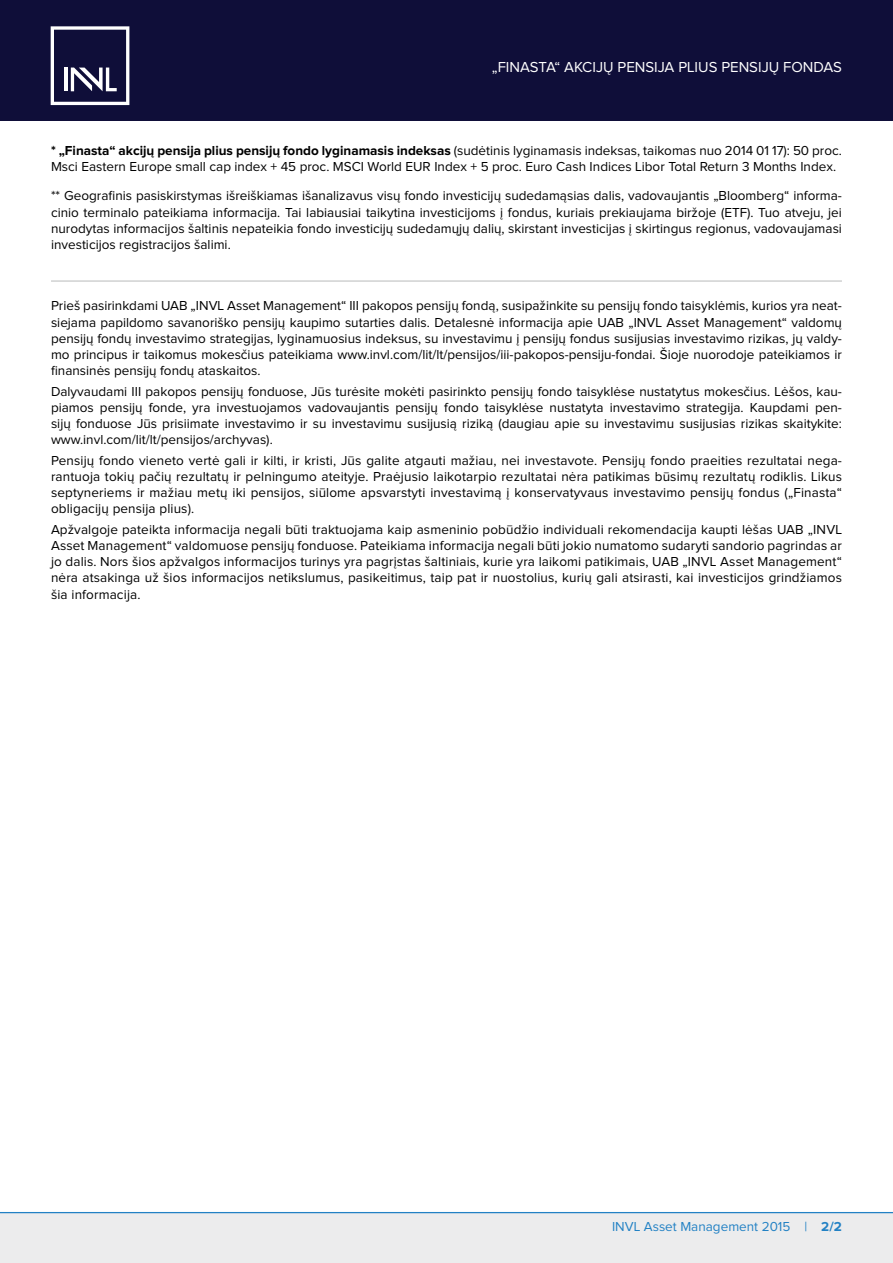
<style>
.page{position:relative;width:893px;height:1263px;background:#fff}
.page>*{position:absolute;margin:0;border:0;box-sizing:border-box;transform-origin:0 0}
.t1{font:15px "Proxima Nova";color:#fff}
.t2{font:13.5px/16.2px "Proxima Nova";color:#000;text-align:justify}
.t3{font:13.5px "Proxima Nova";color:#2281c4}
.s1{font-weight:700}
</style>
<div class="page">
<div style="left:0;top:0;width:893px;height:120px;background:#0f0e39"></div>
<div style="left:0;top:1212px;width:893px;height:51px;background:#ececed"></div>
<hr style="left:0;top:1212px;width:893px;height:1px;background:#2281c4">
<svg style="left:51px;top:26px;width:78px;height:79px"></svg>
<hr style="left:51px;top:281px;width:791px;height:1px;background:#b9babb">
<p class="t1" style="left:492px;top:60px;width:352px">„FINASTA“ AKCIJŲ PENSIJA PLIUS PENSIJŲ FONDAS</p>
<p class="t2" style="left:51px;top:143px;width:792px"><span class="s1">* „Finasta“ akcijų pensija plius pensijų fondo lyginamasis indeksas</span> (sudėtinis lyginamasis indeksas, taikomas nuo 2014 01 17): 50 proc.<br>Msci Eastern Europe small cap index + 45 proc. MSCI World EUR Index + 5 proc. Euro Cash Indices Libor Total Return 3 Months Index.</p>
<p class="t2" style="left:51px;top:188px;width:792px">** Geografinis pasiskirstymas išreiškiamas išanalizavus visų fondo investicijų sudedamąsias dalis, vadovaujantis „Bloomberg“ informa&shy;cinio terminalo pateikiama informacija. Tai labiausiai taikytina investicijoms į fondus, kuriais prekiaujama biržoje (ETF). Tuo atveju, jei nurodytas informacijos šaltinis nepateikia fondo investicijų sudedamųjų dalių, skirstant investicijas į skirtingus regionus, vadovaujamasi investicijos registracijos šalimi.</p>
<p class="t2" style="left:51px;top:298px;width:792px">Prieš pasirinkdami UAB „INVL Asset Management“ III pakopos pensijų fondą, susipažinkite su pensijų fondo taisyklėmis, kurios yra neat&shy;siejama papildomo savanoriško pensijų kaupimo sutarties dalis. Detalesnė informacija apie UAB „INVL Asset Management“ valdomų pensijų fondų investavimo strategijas, lyginamuosius indeksus, su investavimu į pensijų fondus susijusias investavimo rizikas, jų valdy&shy;mo principus ir taikomus mokesčius pateikiama www.invl.com/lit/lt/pensijos/iii-pakopos-pensiju-fondai. Šioje nuorodoje pateikiamos ir finansinės pensijų fondų ataskaitos.</p>
<p class="t2" style="left:51px;top:384px;width:792px">Dalyvaudami III pakopos pensijų fonduose, Jūs turėsite mokėti pasirinkto pensijų fondo taisyklėse nustatytus mokesčius. Lėšos, kau&shy;piamos pensijų fonde, yra investuojamos vadovaujantis pensijų fondo taisyklėse nustatyta investavimo strategija. Kaupdami pen&shy;sijų fonduose Jūs prisiimate investavimo ir su investavimu susijusią riziką (daugiau apie su investavimu susijusias rizikas skaitykite: www.invl.com/lit/lt/pensijos/archyvas).</p>
<p class="t2" style="left:51px;top:453px;width:792px">Pensijų fondo vieneto vertė gali ir kilti, ir kristi, Jūs galite atgauti mažiau, nei investavote. Pensijų fondo praeities rezultatai nega&shy;rantuoja tokių pačių rezultatų ir pelningumo ateityje. Praėjusio laikotarpio rezultatai nėra patikimas būsimų rezultatų rodiklis. Likus septyneriems ir mažiau metų iki pensijos, siūlome apsvarstyti investavimą į konservatyvaus investavimo pensijų fondus („Finasta“ obligacijų pensija plius).</p>
<p class="t2" style="left:51px;top:522px;width:792px">Apžvalgoje pateikta informacija negali būti traktuojama kaip asmeninio pobūdžio individuali rekomendacija kaupti lėšas UAB „INVL Asset Management“ valdomuose pensijų fonduose. Pateikiama informacija negali būti jokio numatomo sudaryti sandorio pagrindas ar jo dalis. Nors šios apžvalgos informacijos turinys yra pagrįstas šaltiniais, kurie yra laikomi patikimais, UAB „INVL Asset Management“ nėra atsakinga už šios informacijos netikslumus, pasikeitimus, taip pat ir nuostolius, kurių gali atsirasti, kai investicijos grindžiamos šia informacija.</p>
<p class="t3" style="left:612px;top:1220px;width:231px">INVL Asset Management 2015 | <span class="s1">2/2</span></p>
</div>
